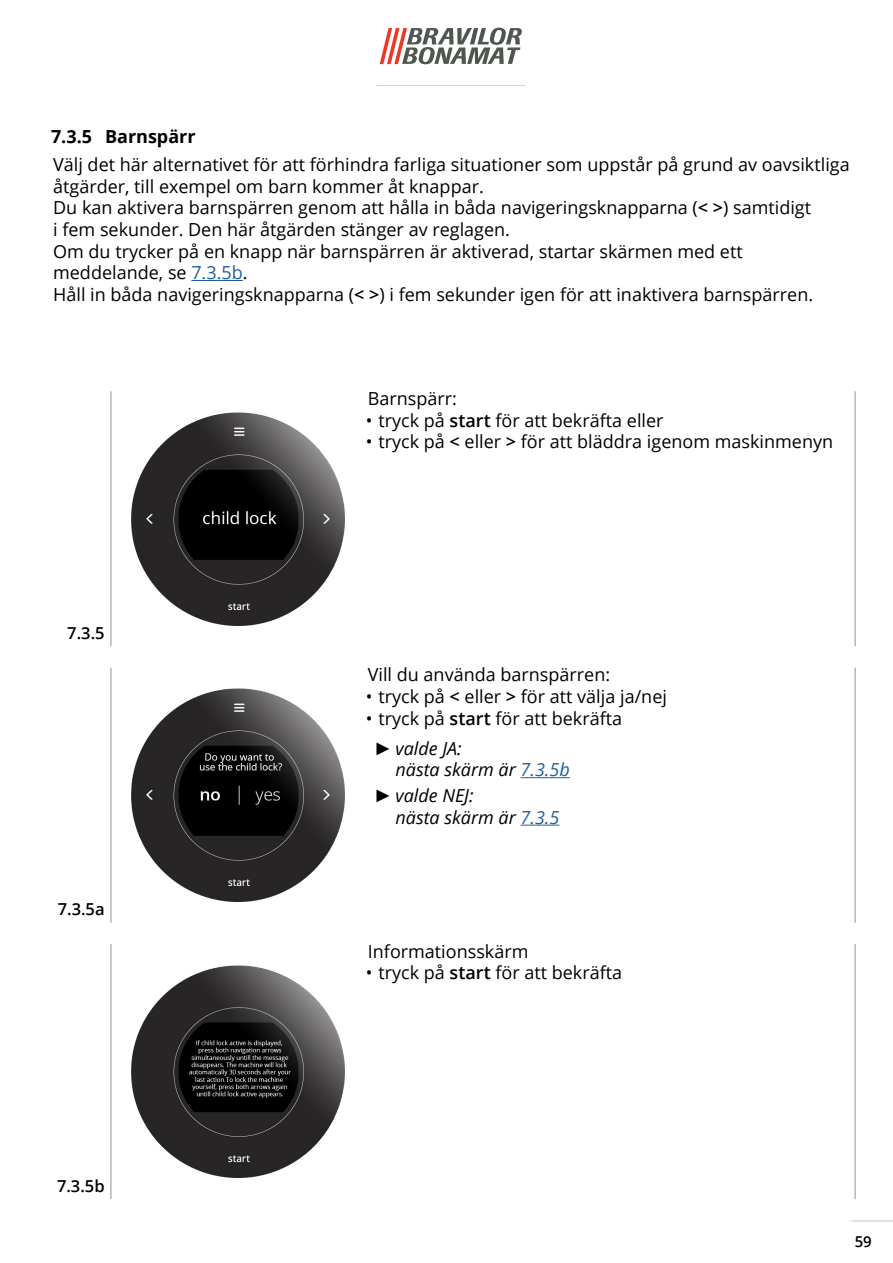
<style>
.page{position:relative;width:893px;height:1263px;background:#fff}
.page>*{position:absolute;margin:0;border:0;box-sizing:border-box;transform-origin:0 0}
.Body_text{font:18px/21.6px "Open Sans";color:#000}
.t1{font:italic 18px/21.6px "Open Sans";color:#000}
.t2{font:700 18px "Open Sans";color:#000}
.t3{font:600 16.5px "Open Sans";color:#000}
.t4{font:600 15px "Open Sans";color:#000}
.s1{font-weight:600}
.s2{color:#215e9e}
.s3{font-family:"Arial"}
</style>
<div class="page">
<svg style="left:380px;top:28px;width:142px;height:36px"></svg>
<hr style="left:850px;top:1220px;width:43px;height:1px;background:#d4d8d5">
<hr style="left:376px;top:85px;width:149px;height:1px;background:#d4d8d5">
<hr style="left:855px;top:944px;width:1px;height:255px;background:#8e9590">
<hr style="left:111px;top:944px;width:1px;height:255px;background:#8e9590">
<hr style="left:855px;top:668px;width:1px;height:254px;background:#8e9590">
<hr style="left:111px;top:668px;width:1px;height:254px;background:#8e9590">
<hr style="left:855px;top:392px;width:1px;height:254px;background:#8e9590">
<hr style="left:111px;top:392px;width:1px;height:254px;background:#8e9590">
<hr style="left:521px;top:777px;width:49px;height:1px;background:#215e9e">
<hr style="left:521px;top:825px;width:38px;height:1px;background:#215e9e">
<hr style="left:191px;top:280px;width:52px;height:1px;background:#215e9e">
<img style="left:132px;top:412px;width:212px;height:213px">
<img style="left:132px;top:689px;width:212px;height:212px">
<img style="left:132px;top:965px;width:212px;height:213px">
<p class="t2" style="left:51px;top:124px;width:146px">7.3.5 Barnspärr</p>
<p class="Body_text" style="left:53px;top:153px;width:798px">Välj det här alternativet för att förhindra farliga situationer som uppstår på grund av oavsiktliga åtgärder, till exempel om barn kommer åt knappar.</p>
<p class="Body_text" style="left:53px;top:197px;width:759px">Du kan aktivera barnspärren genom att hålla in båda navigeringsknapparna (<span class="s1">&lt; &gt;</span>) samtidigt i fem sekunder. Den här åtgärden stänger av reglagen.</p>
<p class="Body_text" style="left:53px;top:240px;width:691px">Om du trycker på en knapp när barnspärren är aktiverad, startar skärmen med ett meddelande, se <span class="s2">7.3.5b</span>.</p>
<p class="Body_text" style="left:53px;top:283px;width:762px">Håll in båda navigeringsknapparna (<span class="s1">&lt; &gt;</span>) i fem sekunder igen för att inaktivera barnspärren.</p>
<p class="t3" style="left:67px;top:621px;width:39px">7.3.5</p>
<p class="t3" style="left:58px;top:898px;width:48px">7.3.5a</p>
<p class="t3" style="left:57px;top:1174px;width:49px">7.3.5b</p>
<p class="Body_text" style="left:368px;top:387px;width:91px">Barnspärr:</p>
<p class="Body_text" style="left:366px;top:409px;width:299px">• tryck på <span class="s1">start</span> för att bekräfta eller</p>
<p class="Body_text" style="left:366px;top:430px;width:469px">• tryck på <span class="s1">&lt;</span> eller <span class="s1">&gt;</span> för att bläddra igenom maskinmenyn</p>
<p class="Body_text" style="left:368px;top:664px;width:244px">Vill du använda barnspärren:</p>
<p class="Body_text" style="left:366px;top:685px;width:303px">• tryck på <span class="s1">&lt;</span> eller <span class="s1">&gt;</span> för att välja ja/nej</p>
<p class="Body_text" style="left:366px;top:707px;width:258px">• tryck på <span class="s1">start</span> för att bekräfta</p>
<p class="t1" style="left:395px;top:737px;width:176px;text-indent:-21px"><span class="s3">►</span> valde JA:<br>nästa skärm är <span class="s2">7.3.5b</span></p>
<p class="t1" style="left:395px;top:784px;width:165px;text-indent:-21px"><span class="s3">►</span> valde NEJ:<br>nästa skärm är <span class="s2">7.3.5</span></p>
<p class="Body_text" style="left:368px;top:940px;width:162px">Informationsskärm</p>
<p class="Body_text" style="left:366px;top:962px;width:258px">• tryck på <span class="s1">start</span> för att bekräfta</p>
<p class="t4" style="left:855px;top:1232px;width:19px">59</p>
</div>
